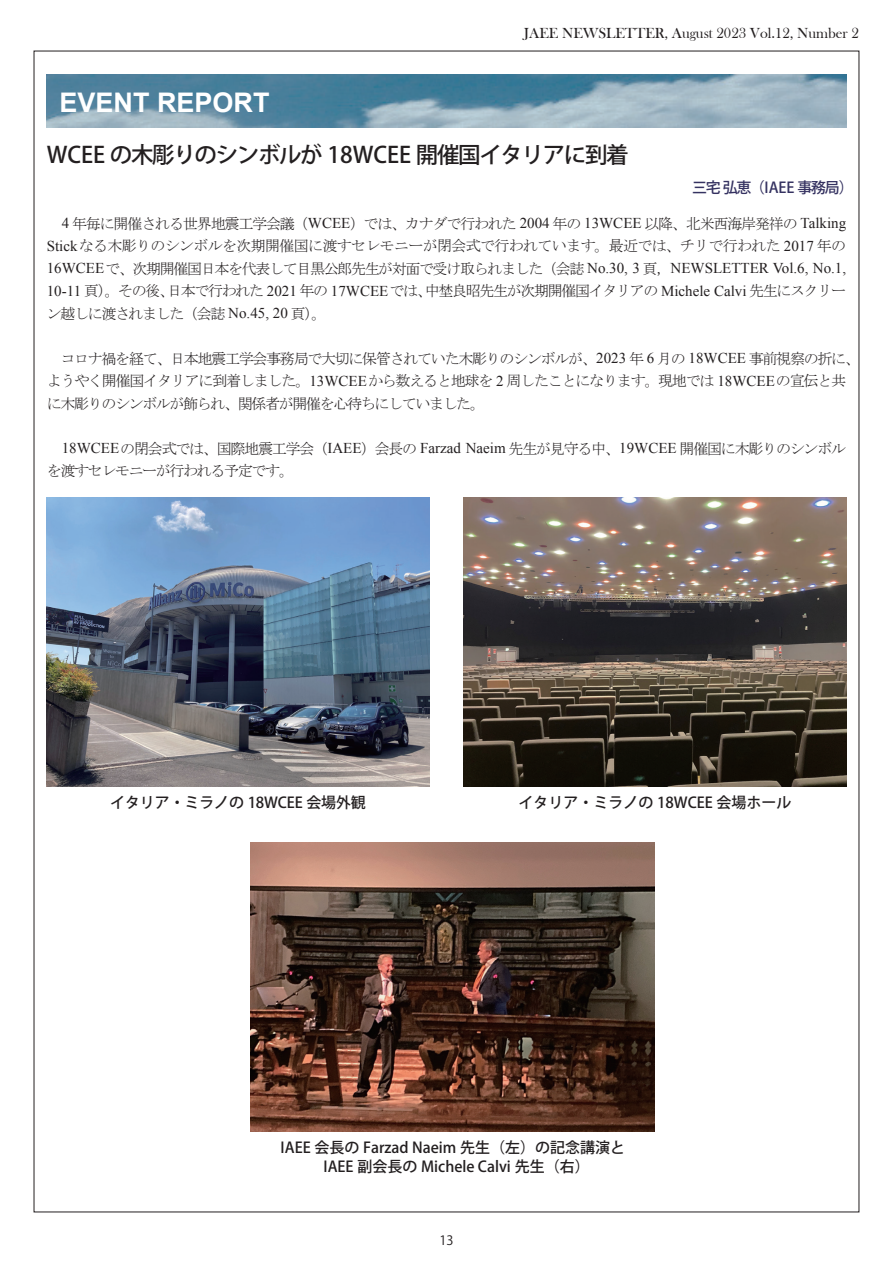
<style>
.page{position:relative;width:893px;height:1263px;background:#fff}
.page>*{position:absolute;margin:0;border:0;box-sizing:border-box;transform-origin:0 0}
.t1{font:700 27px "Arial";color:#fff}
.t2{font:500 22.5px "Koz Go Pro";letter-spacing:-.06em;color:#231f20}
.t3{font:15px/22.5px "MS Mincho";letter-spacing:-.085em;color:#231f20}
.t4{font:500 15px/19.5px "Koz Go Pro";color:#231f20;text-align:center}
.t5{font:15px "Bask Old Face";color:#231f20}
.t6{font:500 15px "Koz Go Pro";letter-spacing:-.09em;color:#353261}
.t7{font:12.9px "Koz Go Pro";color:#231f20}
.s1{font-family:"Times New Roman"}
</style>
<div class="page">
<img style="left:47px;top:74px;width:799px;height:54px">
<img style="left:47px;top:497px;width:382px;height:290px">
<img style="left:463px;top:497px;width:383px;height:290px">
<img style="left:251px;top:842px;width:404px;height:289px">
<h1 class="t1" style="left:60px;top:84px;width:212px">EVENT REPORT</h1>
<p class="t5" style="left:524px;top:25px;width:336px">JAEE NEWSLETTER, August 2023 Vol.12, Number 2</p>
<h2 class="t2" style="left:47px;top:141px;width:583px">WCEE の木彫りのシンボルが 18WCEE 開催国イタリアに到着</h2>
<p class="t6" style="left:692px;top:177px;width:163px">三宅 弘恵（IAEE 事務局）</p>
<p class="t3" style="left:47px;top:212px;width:801px;text-align:justify;text-indent:15px"><span class="s1">4</span> 年毎に開催される世界地震工学会議（<span class="s1">WCEE</span>）では、カナダで行われた <span class="s1">2004</span> 年の <span class="s1">13WCEE</span> 以降、北米西海岸発祥の <span class="s1">Talking Stick</span>なる木彫りのシンボルを次期開催国に渡すセレモニーが閉会式で行われています。最近では、チリで行われた <span class="s1">2017</span> 年の<span class="s1">16WCEE</span>で、次期開催国日本を代表して目黒公郎先生が対面で受け取られました（会誌 <span class="s1">No.30, 3</span> 頁，<span class="s1">NEWSLETTER Vol.6, No.1, 10-11</span> 頁）。その後、日本で行われた <span class="s1">2021</span> 年の <span class="s1">17WCEE</span> では、中埜良昭先生が次期開催国イタリアの <span class="s1">Michele Calvi</span> 先生にスクリーン越しに渡されました（会誌 <span class="s1">No.45, 20</span> 頁）。</p>
<p class="t3" style="left:47px;top:347px;width:815px;text-indent:14px">コロナ禍を経て、日本地震工学会事務局で大切に保管されていた木彫りのシンボルが、<span class="s1">2023</span> 年 <span class="s1">6</span> 月の <span class="s1">18WCEE</span> 事前視察の折に、ようやく開催国イタリアに到着しました。<span class="s1">13WCEE</span>から数えると地球を <span class="s1">2</span> 周したことになります。現地では <span class="s1">18WCEE</span>の宣伝と共に木彫りのシンボルが飾られ、関係者が開催を心待ちにしていました。</p>
<p class="t3" style="left:47px;top:437px;width:801px;text-indent:15px"><span class="s1">18WCEE</span>の閉会式では、国際地震工学会（<span class="s1">IAEE</span>）会長の <span class="s1">Farzad Naeim</span> 先生が見守る中、<span class="s1">19WCEE</span> 開催国に木彫りのシンボルを渡すセレモニーが行われる予定です。</p>
<p class="t4" style="left:110px;top:794px;width:257px">イタリア・ミラノの 18WCEE 会場外観</p>
<p class="t4" style="left:518px;top:794px;width:274px">イタリア・ミラノの 18WCEE 会場ホール</p>
<p class="t4" style="left:281px;top:1138px;width:346px">IAEE 会長の Farzad Naeim 先生（左）の記念講演と<br>IAEE 副会長の Michele Calvi 先生（右）</p>
<p class="t7" style="left:439px;top:1231px;width:16px">13</p>
</div>
